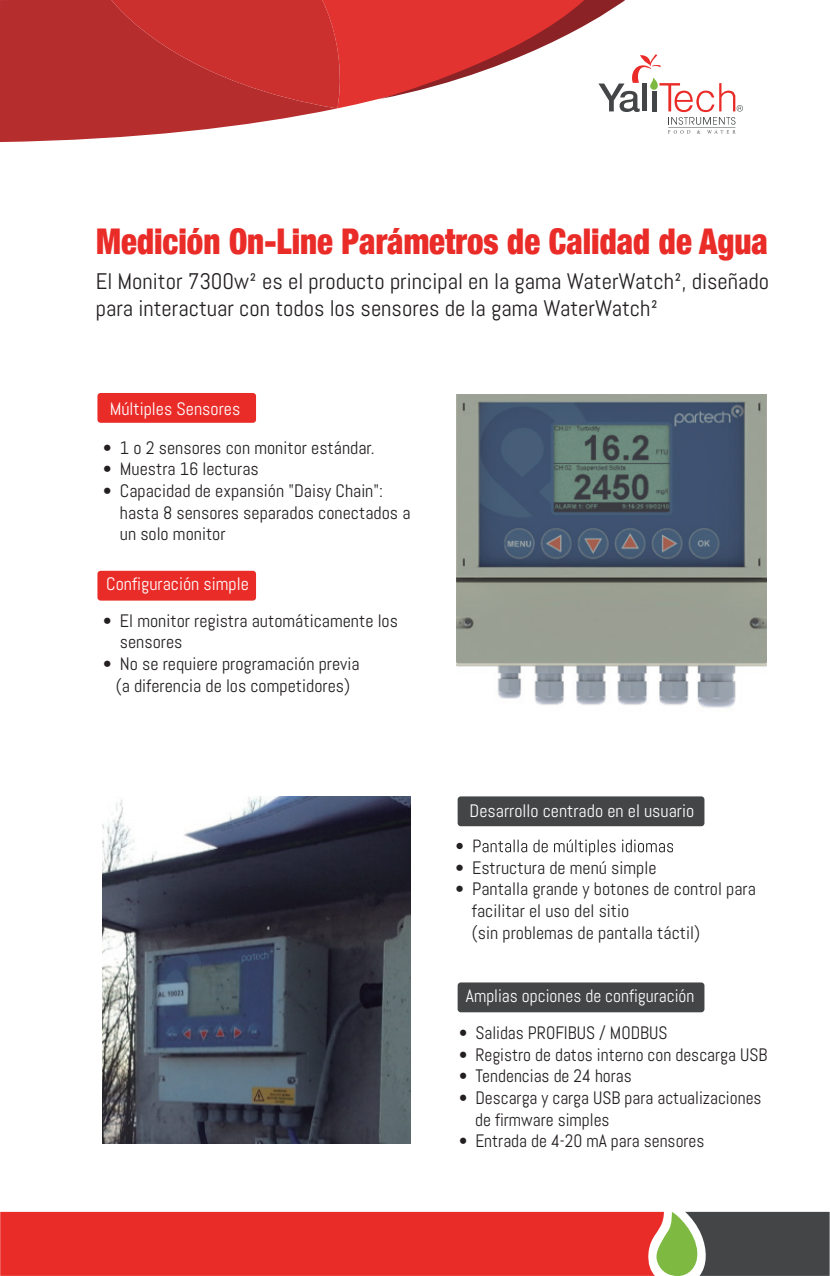
<style>
.page{position:relative;width:830px;height:1276px;background:#fff}
.page>*{position:absolute;margin:0;border:0;box-sizing:border-box;transform-origin:0 0}
.t1{font:900 condensed 35.55px "Helvetica Neue";color:#ea2c29;scale:.93 1}
.t2{font:22.5px/27px "Abel";color:#231f20}
.t3{font:18px/21.6px "Abel";color:#231f20}
.t4{font:18px/21.6px "Abel";color:#262324}
.t5{font:18px "Abel";color:#fff}
</style>
<div class="page">
<div style="left:457px;top:796px;width:247px;height:30px;background:#434546;border-radius:3px"></div>
<div style="left:97px;top:393px;width:159px;height:30px;background:#ea2c29;border-radius:3px"></div>
<div style="left:97px;top:571px;width:159px;height:29px;background:#ea2c29;border-radius:3px"></div>
<div style="left:457px;top:982px;width:247px;height:30px;background:#434546;border-radius:3px"></div>
<div style="left:0;top:1211px;width:654px;height:64px;background:#ea2c29"></div>
<svg style="left:456px;top:839px;width:217px;height:17px"></svg>
<img style="left:102px;top:797px;width:308px;height:347px">
<img style="left:456px;top:394px;width:310px;height:314px">
<svg style="left:654px;top:1211px;width:175px;height:65px;background:#636b59"></svg>
<div style="left:0;top:0;width:157px;height:142px;background:#b62d2e"></div>
<svg style="left:111px;top:0;width:631px;height:134px"></svg>
<h1 class="t1" style="left:96px;top:212px;width:723px">Medición On-Line Parámetros de Calidad de Agua</h1>
<p class="t2" style="left:96px;top:267px;width:674px">El Monitor 7300w² es el producto principal en la gama WaterWatch², diseñado para interactuar con todos los sensores de la gama WaterWatch²</p>
<p class="t5" style="left:110px;top:397px;width:132px">Múltiples Sensores</p>
<p class="t3" style="left:103px;top:437px;width:273px">• 1 o 2 sensores con monitor estándar.</p>
<p class="t3" style="left:103px;top:458px;width:157px">• Muestra 16 lecturas</p>
<p class="t3" style="left:120px;top:480px;width:292px;text-indent:-17px">• Capacidad de expansión "Daisy Chain": hasta 8 sensores separados conectados a un solo monitor</p>
<p class="t5" style="left:106px;top:573px;width:144px">Configuración simple</p>
<p class="t3" style="left:120px;top:610px;width:279px;text-indent:-17px">• El monitor registra automáticamente los sensores</p>
<p class="t3" style="left:103px;top:653px;width:258px;text-align:center">• No se requiere programación previa (a diferencia de los competidores)</p>
<p class="t5" style="left:469px;top:799px;width:226px">Desarrollo centrado en el usuario</p>
<p class="t4" style="left:455px;top:857px;width:203px">• Estructura de menú simple</p>
<p class="t4" style="left:471px;top:878px;width:285px;text-indent:-17px">• Pantalla grande y botones de control para facilitar el uso del sitio<br>(sin problemas de pantalla táctil)</p>
<p class="t5" style="left:465px;top:984px;width:230px">Amplias opciones de configuración</p>
<p class="t3" style="left:459px;top:1022px;width:210px">• Salidas PROFIBUS / MODBUS</p>
<p class="t3" style="left:459px;top:1044px;width:310px">• Registro de datos interno con descarga USB</p>
<p class="t3" style="left:459px;top:1065px;width:174px">• Tendencias de 24 horas</p>
<p class="t3" style="left:475px;top:1087px;width:288px;text-indent:-16px">• Descarga y carga USB para actualizaciones de firmware simples</p>
<p class="t3" style="left:459px;top:1130px;width:247px">• Entrada de 4-20 mA para sensores</p>
</div>
